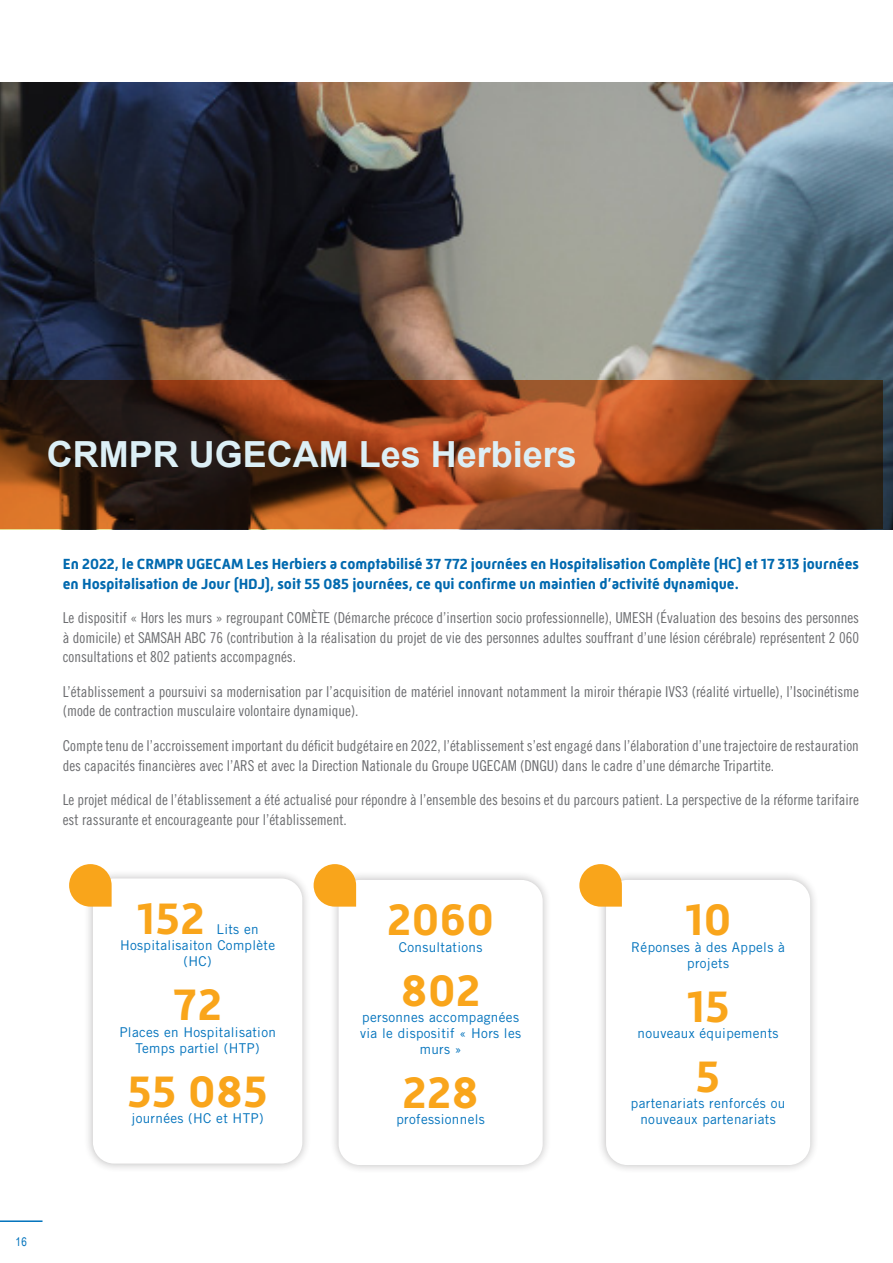
<style>
.page{position:relative;width:893px;height:1263px;background:#fff}
.page>*{position:absolute;margin:0;border:0;box-sizing:border-box;transform-origin:0 0}
.t1{font:700 45px "Mic 32 New";letter-spacing:.025em;color:#f9a51b}
.t2{font:700 36px "Arial";color:#dceff6}
.t3{font:15px/19.5px "Trade Gothic LT Std Cn 18";color:#6c6d70}
.t4{font:700 15px/19.5px "Mic 32 New";color:#0069af}
.t5{font:13.5px/16.2px "Trade Gothic LT Std";letter-spacing:.025em;color:#0072bc;text-align:center}
.t6{font:12px "Arial Narrow";color:#0072bc}
</style>
<div class="page">
<img style="left:0;top:83px;width:892px;height:446px">
<hr style="left:892px;top:83px;width:1px;height:446px;background:#f9a51b">
<div style="left:84px;top:869px;width:227px;height:304px;background:#231f20;opacity:.3"></div>
<div style="left:93px;top:878px;width:209px;height:285px;background:#fff;border-radius:21px"></div>
<svg style="left:69px;top:864px;width:43px;height:43px;background:#f9b543"></svg>
<div style="left:330px;top:871px;width:222px;height:303px;background:#231f20;opacity:.3"></div>
<div style="left:339px;top:880px;width:204px;height:285px;background:#fff;border-radius:21px"></div>
<svg style="left:314px;top:864px;width:42px;height:43px;background:#f9b340"></svg>
<div style="left:597px;top:871px;width:222px;height:303px;background:#231f20;opacity:.3"></div>
<div style="left:606px;top:880px;width:204px;height:285px;background:#fff;border-radius:21px"></div>
<svg style="left:579px;top:864px;width:43px;height:43px"></svg>
<hr style="left:0;top:1220px;width:43px;height:2px;background:#0072bc">
<svg style="left:0;top:380px;width:882px;height:149px;background:#66341a"></svg>
<p class="t2" style="left:47px;top:429px;width:532px">CRMPR UGECAM Les Herbiers</p>
<p class="t4" style="left:63px;top:555px;width:798px">En 2022, le CRMPR UGECAM Les Herbiers a comptabilisé 37 772 journées en Hospitalisation Complète (HC) et 17 313 journées en Hospitalisation de Jour (HDJ), soit 55 085 journées, ce qui confirme un maintien d’activité dynamique.</p>
<p class="t3" style="left:63px;top:608px;width:798px;text-align:justify">Le dispositif « Hors les murs » regroupant COMÈTE (Démarche précoce d’insertion socio professionnelle), UMESH (Évaluation des besoins des personnes à domicile) et SAMSAH ABC 76 (contribution à la réalisation du projet de vie des personnes adultes souffrant d’une lésion cérébrale) représentent 2 060 consultations et 802 patients accompagnés.</p>
<p class="t3" style="left:63px;top:682px;width:798px">L’établissement a poursuivi sa modernisation par l’acquisition de matériel innovant notamment la miroir thérapie IVS3 (réalité virtuelle), l’Isocinétisme (mode de contraction musculaire volontaire dynamique).</p>
<p class="t3" style="left:63px;top:736px;width:798px">Compte tenu de l’accroissement important du déficit budgétaire en 2022, l’établissement s’est engagé dans l’élaboration d’une trajectoire de restauration des capacités financières avec l’ARS et avec la Direction Nationale du Groupe UGECAM (DNGU) dans le cadre d’une démarche Tripartite.</p>
<p class="t3" style="left:63px;top:790px;width:798px">Le projet médical de l’établissement a été actualisé pour répondre à l’ensemble des besoins et du parcours patient. La perspective de la réforme tarifaire est rassurante et encourageante pour l’établissement.</p>
<p class="t1" style="left:137px;top:893px;width:69px">152</p>
<p class="t5" style="left:216px;top:921px;width:44px">Lits en</p>
<p class="t5" style="left:120px;top:937px;width:157px">Hospitalisaiton Complète</p>
<p class="t5" style="left:184px;top:953px;width:29px">(HC)</p>
<p class="t1" style="left:174px;top:979px;width:50px">72</p>
<p class="t5" style="left:119px;top:1023px;width:158px">Places en Hospitalisation<br>Temps partiel (HTP)</p>
<p class="t1" style="left:128px;top:1065px;width:141px">55 085</p>
<p class="t5" style="left:132px;top:1110px;width:134px">journées (HC et HTP)</p>
<p class="t1" style="left:387px;top:894px;width:108px">2060</p>
<p class="t5" style="left:399px;top:938px;width:85px">Consultations</p>
<p class="t1" style="left:401px;top:964px;width:80px">802</p>
<p class="t5" style="left:360px;top:1009px;width:162px">personnes accompagnées via le dispositif « Hors les murs »</p>
<p class="t1" style="left:403px;top:1067px;width:77px">228</p>
<p class="t5" style="left:396px;top:1111px;width:90px">professionnels</p>
<p class="t1" style="left:685px;top:894px;width:48px">10</p>
<p class="t5" style="left:631px;top:938px;width:155px">Réponses à des Appels à projets</p>
<p class="t1" style="left:687px;top:980px;width:44px">15</p>
<p class="t5" style="left:638px;top:1025px;width:143px">nouveaux équipements</p>
<p class="t1" style="left:696px;top:1051px;width:25px">5</p>
<p class="t5" style="left:631px;top:1095px;width:156px">partenariats renforcés ou nouveaux partenariats</p>
<p class="t6" style="left:16px;top:1233px;width:13px">16</p>
</div>
